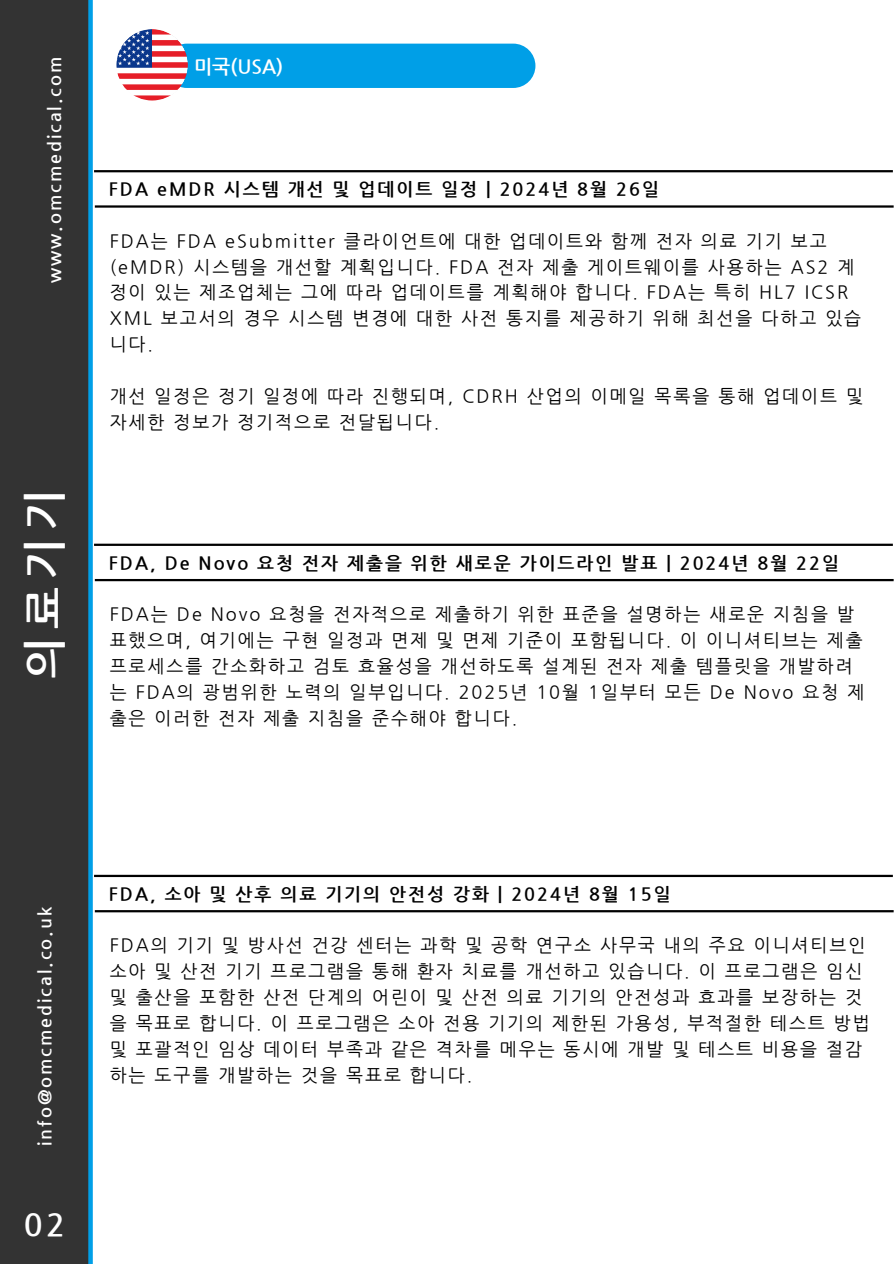
<style>
.page{position:relative;width:894px;height:1264px;background:#fff}
.page>*{position:absolute;margin:0;border:0;box-sizing:border-box;transform-origin:0 0}
.t1{font:700 44.7px "Nanum Gothic";color:#fff}
.t2{font:700 31.2px "Nanum Gothic";color:#fff}
.t3{font:23.1px "Nanum Gothic";color:#fff}
.t4{font:22.95px "Nanum Gothic";color:#fff}
.t5{font:700 21.3px "Nanum Gothic";color:#fff}
.t6{font:700 19.35px "Nanum Gothic";color:#fff}
.t7{font:18px/25.8px "Nanum Gothic";letter-spacing:.11em;color:#000}
.t8{font:700 18px "Nanum Gothic";letter-spacing:.11em;color:#000}
.t9{font:700 18px "Nanum Gothic";letter-spacing:.11em;color:#fff}
</style>
<div class="page">
<div style="left:0;top:0;width:89px;height:1263px;background:#333"></div>
<div style="left:88px;top:0;width:5px;height:1263px;background:#009fe7"></div>
<div style="left:165px;top:44px;width:370px;height:44px;background:#009fe7;border-radius:22px"></div>
<img style="left:116px;top:29px;width:72px;height:71px;border-radius:50%">
<hr style="left:95px;top:205px;width:798px;height:3px;background:#000">
<hr style="left:94px;top:170px;width:798px;height:2px;background:#000">
<hr style="left:95px;top:579px;width:798px;height:2px;background:#000">
<hr style="left:94px;top:543px;width:798px;height:3px;background:#000">
<hr style="left:95px;top:910px;width:798px;height:2px;background:#000">
<hr style="left:94px;top:874px;width:798px;height:3px;background:#000">
<p class="t9" style="left:44px;top:283px;width:228px;rotate:-90deg">www.omcmedical.com</p>
<p class="t1" style="left:18px;top:678px;width:192px;rotate:-90deg">의료기기</p>
<p class="t6" style="left:194px;top:55px;width:91px">미국(USA)</p>
<h3 class="t8" style="left:109px;top:178px;width:551px">FDA eMDR 시스템 개선 및 업데이트 일정 | 2024년 8월 26일</h3>
<h4 class="t7" style="left:110px;top:227px;width:752px">FDA는 FDA eSubmitter 클라이언트에 대한 업데이트와 함께 전자 의료 기기 보고 (eMDR) 시스템을 개선할 계획입니다. FDA 전자 제출 게이트웨이를 사용하는 AS2 계 정이 있는 제조업체는 그에 따라 업데이트를 계획해야 합니다. FDA는 특히 HL7 ICSR XML 보고서의 경우 시스템 변경에 대한 사전 통지를 제공하기 위해 최선을 다하고 있습 니다.</h4>
<p class="t7" style="left:110px;top:383px;width:754px">개선 일정은 정기 일정에 따라 진행되며, CDRH 산업의 이메일 목록을 통해 업데이트 및 자세한 정보가 정기적으로 전달됩니다.</p>
<p class="t8" style="left:109px;top:552px;width:731px">FDA, De Novo 요청 전자 제출을 위한 새로운 가이드라인 발표 | 2024년 8월 22일</p>
<h4 class="t7" style="left:110px;top:601px;width:756px">FDA는 De Novo 요청을 전자적으로 제출하기 위한 표준을 설명하는 새로운 지침을 발 표했으며, 여기에는 구현 일정과 면제 및 면제 기준이 포함됩니다. 이 이니셔티브는 제출 프로세스를 간소화하고 검토 효율성을 개선하도록 설계된 전자 제출 템플릿을 개발하려 는 FDA의 광범위한 노력의 일부입니다. 2025년 10월 1일부터 모든 De Novo 요청 제 출은 이러한 전자 제출 지침을 준수해야 합니다.</h4>
<p class="t9" style="left:34px;top:1146px;width:240px;rotate:-90deg">info@omcmedical.co.uk</p>
<h4 class="t3" style="left:39px;top:1204px;width:15px">5</h4>
<p class="t2" style="left:24px;top:1206px;width:43px">02</p>
<h1 class="t5" style="left:38px;top:1209px;width:14px">1</h1>
<h4 class="t4" style="left:38px;top:1212px;width:15px">5</h4>
<h3 class="t8" style="left:109px;top:883px;width:563px">FDA, 소아 및 산후 의료 기기의 안전성 강화 | 2024년 8월 15일</h3>
<h2 class="t7" style="left:110px;top:932px;width:761px">FDA의 기기 및 방사선 건강 센터는 과학 및 공학 연구소 사무국 내의 주요 이니셔티브인 소아 및 산전 기기 프로그램을 통해 환자 치료를 개선하고 있습니다. 이 프로그램은 임신 및 출산을 포함한 산전 단계의 어린이 및 산전 의료 기기의 안전성과 효과를 보장하는 것 을 목표로 합니다. 이 프로그램은 소아 전용 기기의 제한된 가용성, 부적절한 테스트 방법 및 포괄적인 임상 데이터 부족과 같은 격차를 메우는 동시에 개발 및 테스트 비용을 절감 하는 도구를 개발하는 것을 목표로 합니다.</h2>
</div>
